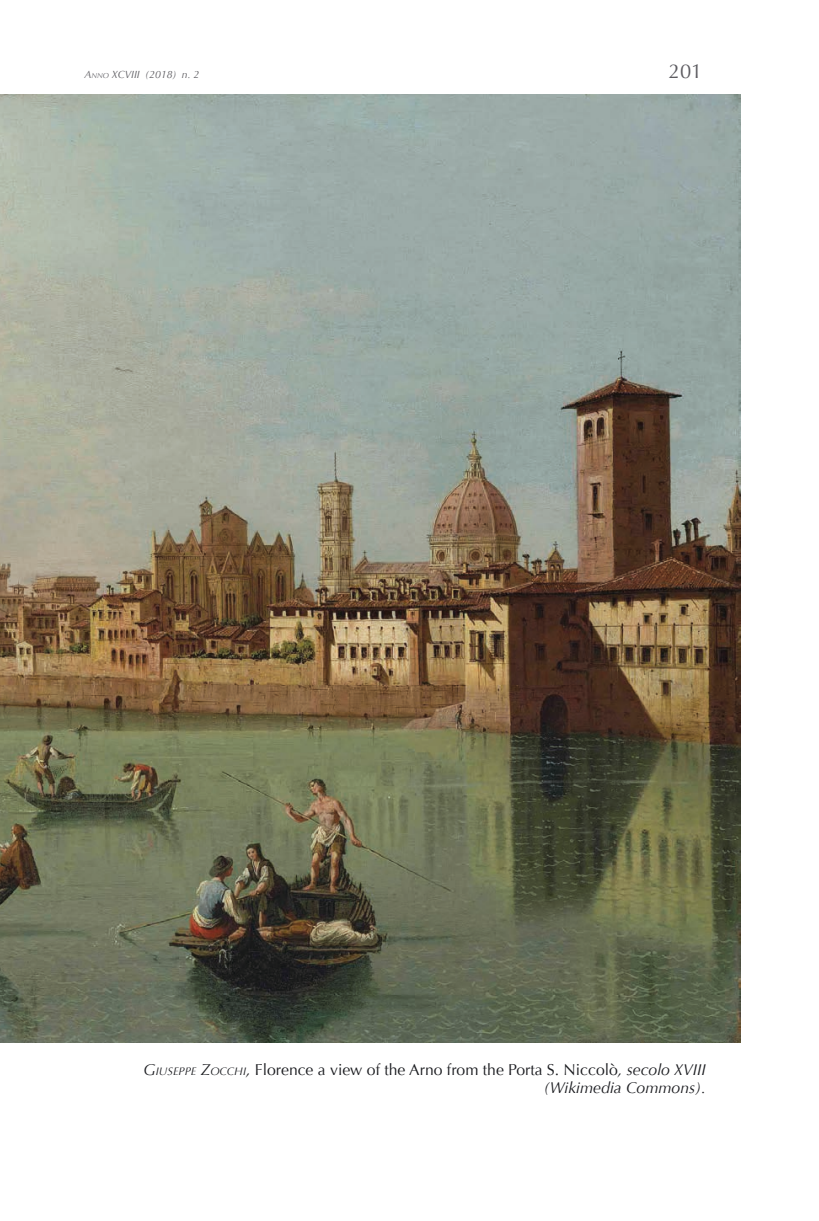
<style>
.page{position:relative;width:819px;height:1221px;background:#fff}
.page>*{position:absolute;margin:0;border:0;box-sizing:border-box;transform-origin:0 0}
.t1{font:20.12px "Optima";color:#5c5b60}
.t2{font:15.75px/17.5px "Optima";color:#1b1c20;text-align:right}
.t3{font:italic 11.03px "Optima";color:#1b1c20}
.t4{font:italic 10.5px "Optima";color:#5c5b60}
.t5{font:italic 7.35px "Optima";color:#5c5b60}
.s1{font-size:10.5px}
.s2{font-style:inherit}
.s3{font-size:15.75px}
.s4{font-style:italic;font-size:11.03px}
.s5{font-style:italic}
</style>
<div class="page">
<img style="left:0;top:94px;width:740px;height:948px">
<p class="t5" style="left:84px;top:71px;width:14px"><span class="s1">A</span>NNO</p>
<p class="t4" style="left:112px;top:68px;width:89px">XCVIII (2018) <span class="s2">n</span>. 2</p>
<p class="t1" style="left:669px;top:59px;width:35px">201</p>
<p class="t3" style="left:144px;top:1064px;width:19px"><span class="s3">G</span>IUSE</p>
<p class="t3" style="left:178px;top:1064px;width:41px">PPE <span class="s3">Z</span>OCC</p>
<p class="t2" style="left:234px;top:1061px;width:473px"><span class="s4">HI</span><span class="s5">,</span> Florence a view of the Arno from the Porta S. Niccolò<span class="s5">, secolo XVIII (Wikimedia Commons).</span></p>
</div>
